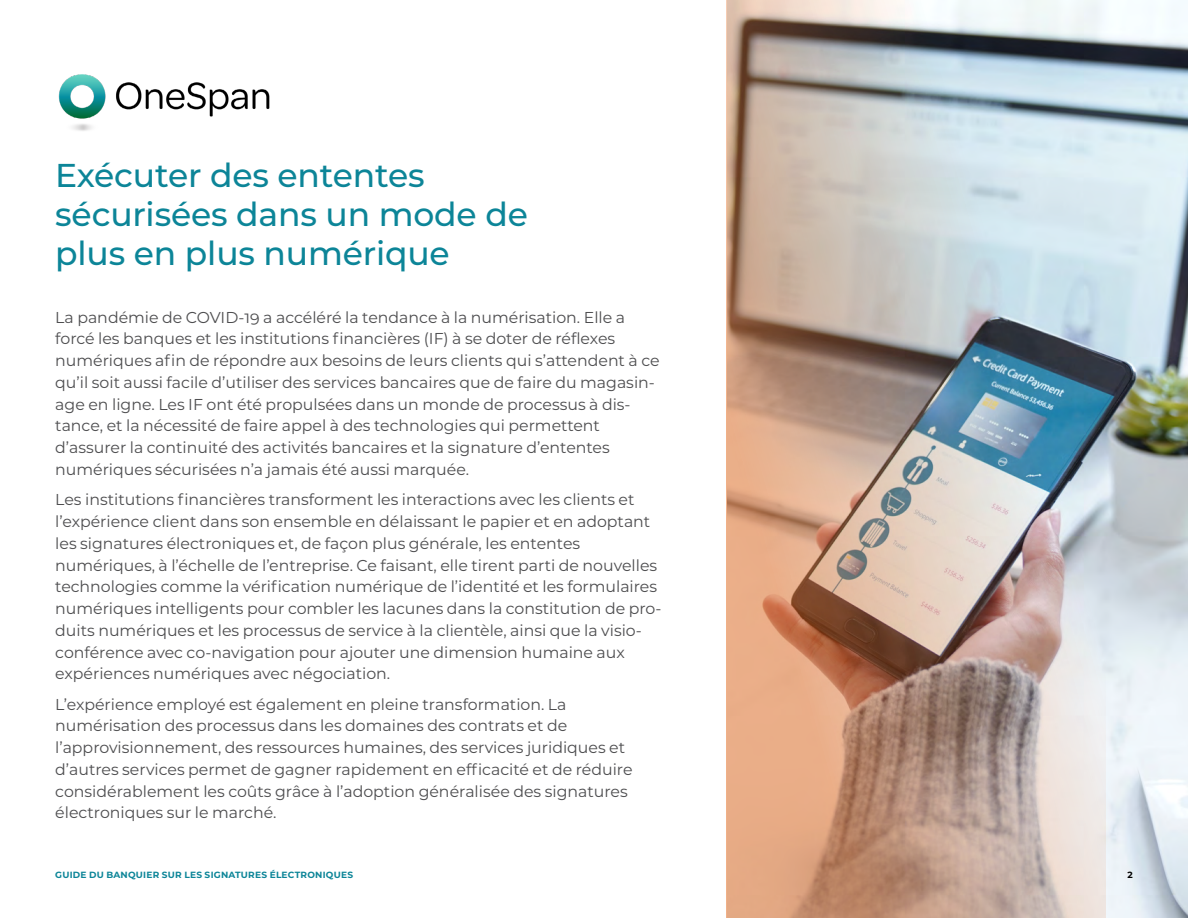
<style>
.page{position:relative;width:1188px;height:918px;background:#fff}
.page>*{position:absolute;margin:0;border:0;box-sizing:border-box;transform-origin:0 0}
.t1{font:500 33px/39px "Montserrat";letter-spacing:-.005em;color:#0c8598}
.t2{font:15.75px/21.8px "Montserrat";color:#4d4d4f}
.t3{font:700 9px "Montserrat";letter-spacing:.025em;color:#0c8598}
.t4{font:700 9px "Montserrat";color:#000}
</style>
<div class="page">
<img style="left:1106px;top:0;width:82px;height:918px">
<img style="left:58px;top:74px;width:212px;height:57px">
<img style="left:727px;top:0;width:379px;height:918px">
<h1 class="t1" style="left:55px;top:155px;width:474px">Exécuter des ententes sécurisées dans un mode de plus en plus numérique</h1>
<p class="t2" style="left:55px;top:306px;width:606px">La pandémie de COVID-19 a accéléré la tendance à la numérisation. Elle a forcé les banques et les institutions financières (IF) à se doter de réflexes numériques afin de répondre aux besoins de leurs clients qui s’attendent à ce qu’il soit aussi facile d’utiliser des services bancaires que de faire du magasin&shy;age en ligne. Les IF ont été propulsées dans un monde de processus à dis&shy;tance, et la nécessité de faire appel à des technologies qui permettent d’assurer la continuité des activités bancaires et la signature d’ententes numériques sécurisées n’a jamais été aussi marquée.</p>
<p class="t2" style="left:55px;top:488px;width:608px">Les institutions financières transforment les interactions avec les clients et l’expérience client dans son ensemble en délaissant le papier et en adoptant les signatures électroniques et, de façon plus générale, les ententes numériques, à l’échelle de l’entreprise. Ce faisant, elle tirent parti de nouvelles technologies comme la vérification numérique de l’identité et les formulaires numériques intelligents pour combler les lacunes dans la constitution de pro&shy;duits numériques et les processus de service à la clientèle, ainsi que la visio&shy;conférence avec co-navigation pour ajouter une dimension humaine aux expériences numériques avec négociation.</p>
<p class="t2" style="left:55px;top:693px;width:579px">L’expérience employé est également en pleine transformation. La numérisation des processus dans les domaines des contrats et de l’approvisionnement, des ressources humaines, des services juridiques et d’autres services permet de gagner rapidement en efficacité et de réduire considérablement les coûts grâce à l’adoption généralisée des signatures électroniques sur le marché.</p>
<p class="t3" style="left:55px;top:868px;width:299px">GUIDE DU BANQUIER SUR LES SIGNATURES ÉLECTRONIQUES</p>
<p class="t4" style="left:1127px;top:868px;width:7px">2</p>
</div>
